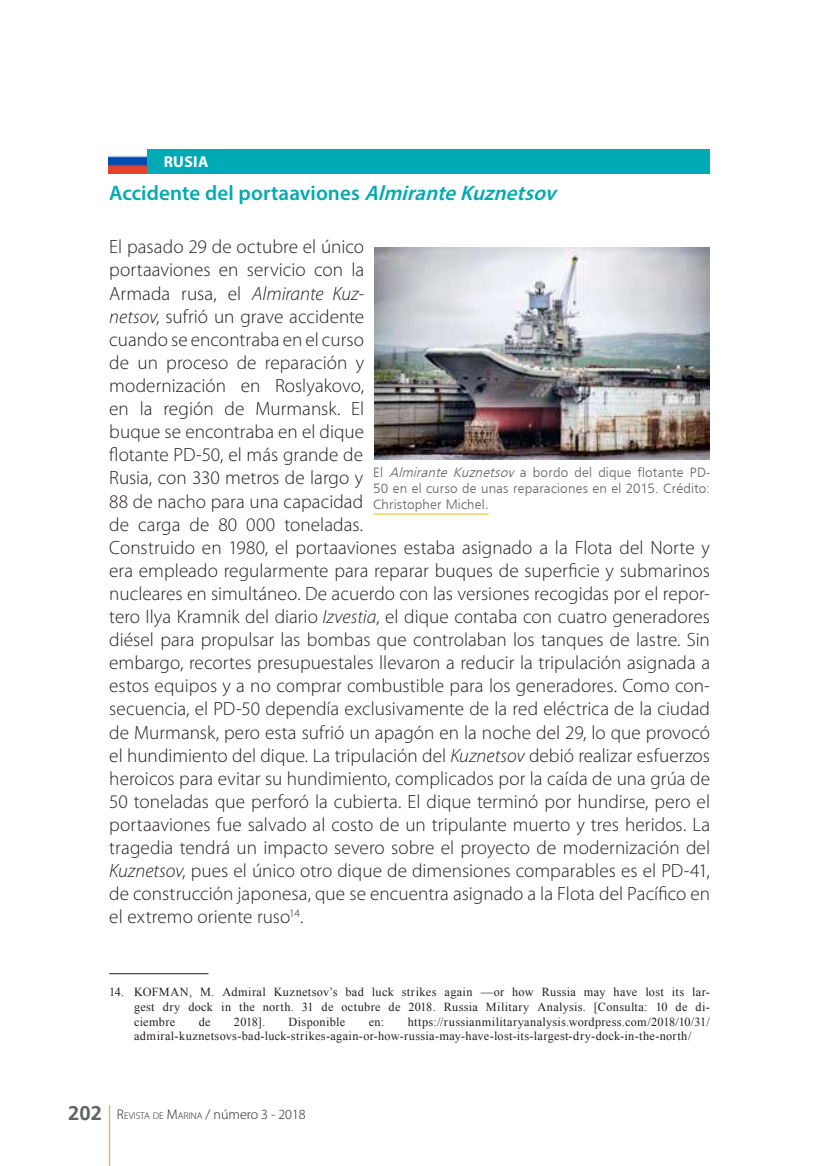
<style>
.page{position:relative;width:819px;height:1166px;background:#fff}
.page>*{position:absolute;margin:0;border:0;box-sizing:border-box;transform-origin:0 0}
.t1{font:600 21px "Myriad Pro";letter-spacing:.005em;color:#00aab5}
.t2{font:300 19.25px/23.1px "Myriad Pro";letter-spacing:.005em;color:#231f20}
.t3{font:700 15.75px "Myriad Pro";letter-spacing:.02em;color:#fff}
.t4{font:300 14px/15.8px "Frugal Sans";letter-spacing:.01em;color:#636466;text-align:justify}
.t5{font:12.25px/14.7px "Times New Roman";letter-spacing:.025em;color:#231f20;text-align:justify}
.t6{font:300 9.8px "Myriad Pro";color:#231f20}
.s1{font-style:italic}
.s2{font-family:"Frugal Sans";font-weight:700;font-size:21px;color:#636466}
.s3{font-size:14px}
</style>
<div class="page">
<hr style="left:109px;top:1105px;width:1px;height:61px;background:#d6be38">
<hr style="left:109px;top:973px;width:99px;height:1px;background:#231f20">
<div style="left:109px;top:149px;width:601px;height:25px;background:#00aab5"></div>
<img style="left:109px;top:149px;width:37px;height:25px">
<hr style="left:373px;top:514px;width:115px;height:1px;background:#d6be38">
<img style="left:374px;top:248px;width:335px;height:212px">
<p class="t3" style="left:164px;top:151px;width:44px">RUSIA</p>
<p class="t1" style="left:109px;top:180px;width:454px">Accidente del portaaviones <span class="s1">AlmiranteKuznetsov</span></p>
<p class="t2" style="left:109px;top:235px;width:602px">El pasado 29 de octubre el único<br>portaaviones en servicio con la<br>Armada rusa, el <span class="s1">Almirante Kuz-<br>netsov</span>, sufrió un grave accidente<br>cuando se encontraba en el curso<br>de un proceso de reparación y<br>modernización en Roslyakovo,<br>en la región de Murmansk. El<br>buque se encontraba en el dique<br>flotante PD-50, el más grande de<br>Rusia, con 330 metros de largo y<br>88 de nacho para una capacidad<br>de carga de 80 000 toneladas.<br>Construido en 1980, el portaaviones estaba asignado a la Flota del Norte y era empleado regularmente para reparar buques de superficie y submarinos nucleares en simultáneo. De acuerdo con las versiones recogidas por el repor&shy;tero Ilya Kramnik del diario <span class="s1">Izvestia</span>, el dique contaba con cuatro generadores diésel para propulsar las bombas que controlaban los tanques de lastre. Sin embargo, recortes presupuestales llevaron a reducir la tripulación asignada a estos equipos y a no comprar combustible para los generadores. Como con&shy;secuencia, el PD-50 dependía exclusivamente de la red eléctrica de la ciudad de Murmansk, pero esta sufrió un apagón en la noche del 29, lo que provocó el hundimiento del dique. La tripulación del <span class="s1">Kuznetsov</span> debió realizar esfuerzos heroicos para evitar su hundimiento, complicados por la caída de una grúa de 50 toneladas que perforó la cubierta. El dique terminó por hundirse, pero el portaaviones fue salvado al costo de un tripulante muerto y tres heridos. La tragedia tendrá un impacto severo sobre el proyecto de modernización del <span class="s1">Kuznetsov</span>, pues el único otro dique de dimensiones comparables es el PD-41, de construcción japonesa, que se encuentra asignado a la Flota del Pacífico en el extremo oriente ruso<sup>14</sup>.</p>
<p class="t4" style="left:373px;top:465px;width:338px">El <span class="s1">Almirante Kuznetsov</span> a bordo del dique flotante PD-50 en el curso de unas reparaciones en el 2015. Crédito:<br>Christopher Michel.</p>
<p class="t5" style="left:134px;top:984px;width:577px;text-indent:-25px">14. KOFMAN, M. Admiral Kuznetsov’s bad luck strikes again —or how Russia may have lost its lar&shy;gest dry dock in the north. 31 de octubre de 2018. Russia Military Analysis. [Consulta: 10 de di&shy;ciembre</p>
<p class="t5" style="left:134px;top:1014px;width:577px;text-indent:274px">https://russianmilitaryanalysis.wordpress.com/2018/10/31/ admiral-kuznetsovs-bad-luck-strikes-again-or-how-russia-may-have-lost-its-largest-dry-dock-in-the-north/</p>
<p class="t5" style="left:199px;top:1014px;width:13px">de</p>
<p class="t5" style="left:234px;top:1014px;width:33px">2018].</p>
<p class="t5" style="left:288px;top:1014px;width:58px">Disponible</p>
<p class="t5" style="left:368px;top:1014px;width:17px">en:</p>
<p class="t6" style="left:68px;top:1109px;width:239px"><span class="s2">202</span> <span class="s3">R</span>EVISTA DE <span class="s3">M</span>ARINA <span class="s3">/</span> <span class="s3">número 3 - 2018</span></p>
</div>
